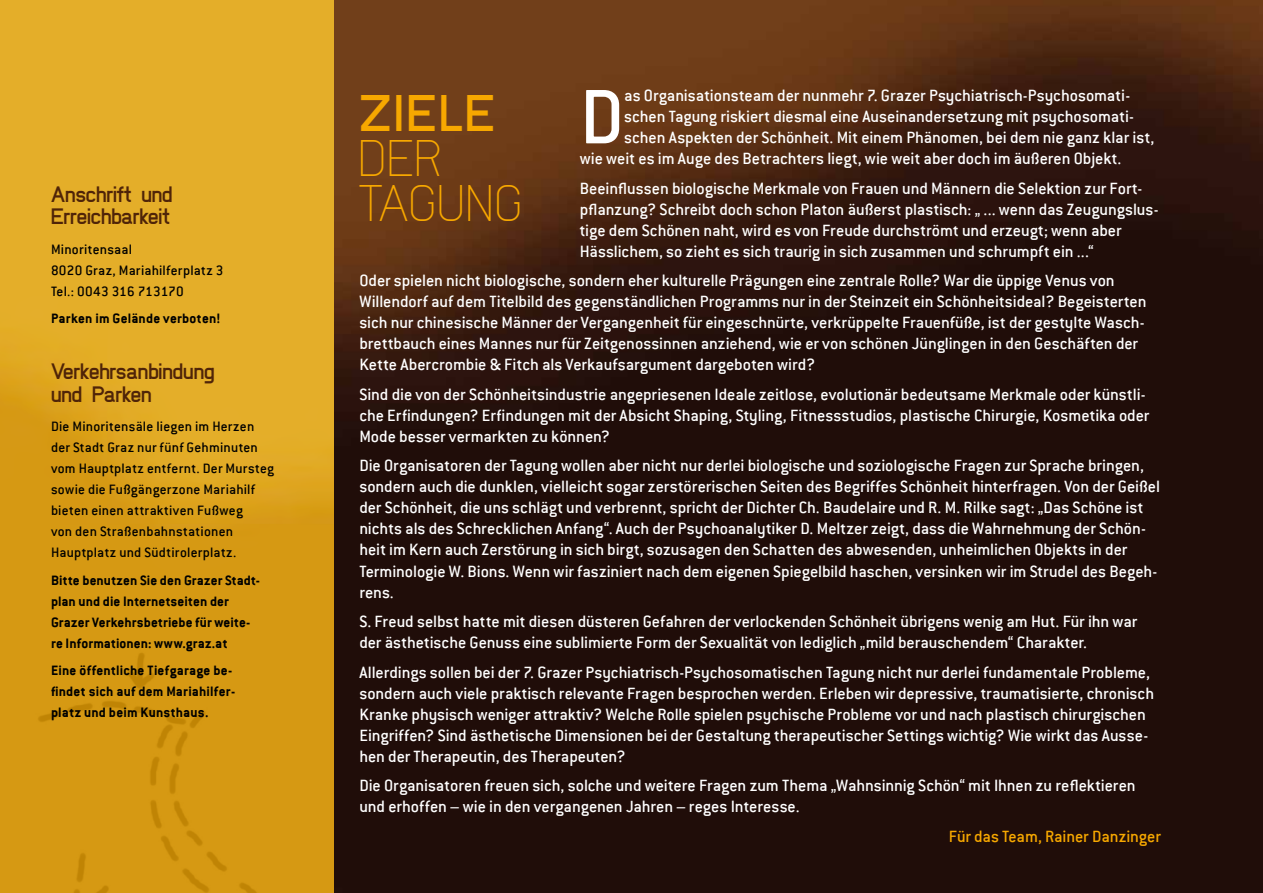
<style>
.page{position:relative;width:1263px;height:893px;background:#fff}
.page>*{position:absolute;margin:0;border:0;box-sizing:border-box;transform-origin:0 0}
.t1{font:500 84.6px "Conduit ITC";color:#fff}
.t2{font:45px/45px "New Media";color:#f7a800}
.t3{font:700 45px "New Media";letter-spacing:.075em;color:#f7a800}
.t4{font:700 19.5px/22.5px "New Media";color:#4f2408}
.t5{font:500 18px/21px "Conduit ITC";letter-spacing:-.005em;color:#fff}
.t6{font:500 18px "Conduit ITC";letter-spacing:-.005em;color:#f7a800}
.t7{font:500 15px/21px "Conduit ITC";letter-spacing:.015em;color:#000}
.t8{font:700 15px/21px "Conduit ITC";letter-spacing:.01em;color:#000}
</style>
<div class="page">
<div style="left:0;top:0;width:427px;height:893px;background:linear-gradient(to bottom,#e7b32f,#d1930d)"></div>
<img style="left:335px;top:0;width:928px;height:893px">
<p class="t4" style="left:51px;top:182px;width:123px">Anschrift und<br>Erreichbarkeit</p>
<p class="t7" style="left:51px;top:238px;width:174px">Minoritensaal<br>8020 Graz, Mariahilferplatz 3<br>Tel.: 0043 316 713170</p>
<p class="t8" style="left:51px;top:307px;width:171px">Parken im Gelände verboten!</p>
<p class="t4" style="left:51px;top:359px;width:165px">Verkehrsanbindung und Parken</p>
<p class="t7" style="left:51px;top:416px;width:225px">Die Minoritensäle liegen im Herzen der Stadt Graz nur fünf Gehminuten vom Hauptplatz entfernt. Der Mursteg sowie die Fußgängerzone Mariahilf bieten einen attraktiven Fußweg<br>von den Straßenbahnstationen Hauptplatz und Südtirolerplatz.</p>
<p class="t8" style="left:51px;top:569px;width:210px">Bitte benutzen Sie den Grazer Stadt&shy;plan und die Internetseiten der Grazer Verkehrsbetriebe für weite&shy;re Informationen: www.graz.at</p>
<p class="t8" style="left:51px;top:659px;width:186px">Eine öffentliche Tiefgarage be&shy;findet sich auf dem Mariahilfer&shy;platz und beim Kunsthaus.</p>
<h1 class="t1" style="left:580px;top:69px;width:46px">D</h1>
<p class="t5" style="left:624px;top:85px;width:507px">as Organisationsteam der nunmehr 7. Grazer Psychiatrisch-Psychosomati-</p>
<h2 class="t3" style="left:359px;top:82px;width:137px">ZIELE</h2>
<h2 class="t2" style="left:359px;top:136px;width:163px">DER<br>TAGUN G</h2>
<p class="t5" style="left:624px;top:106px;width:511px">schen Tagung riskiert diesmal eine Auseinandersetzung mit psychosomati-</p>
<p class="t5" style="left:624px;top:127px;width:532px">schen Aspekten der Schönheit. Mit einem Phänomen, bei dem nie ganz klar ist,</p>
<p class="t5" style="left:580px;top:148px;width:543px">wie weit es im Auge des Betrachters liegt, wie weit aber doch im äußeren Objekt.</p>
<p class="t5" style="left:580px;top:178px;width:580px">Beeinflussen biologische Merkmale von Frauen und Männern die Selektion zur Fort&shy;pflanzung? Schreibt doch schon Platon äußerst plastisch: „ ... wenn das Zeugungslus&shy;tige dem Schönen naht, wird es von Freude durchströmt und erzeugt; wenn aber Hässlichem, so zieht es sich traurig in sich zusammen und schrumpft ein ...“</p>
<p class="t5" style="left:359px;top:270px;width:789px">Oder spielen nicht biologische, sondern eher kulturelle Prägungen eine zentrale Rolle? War die üppige Venus von Willendorf auf dem Titelbild des gegenständlichen Programms nur in der Steinzeit ein Schönheitsideal? Begeisterten sich nur chinesische Männer der Vergangenheit für eingeschnürte, verkrüppelte Frauenfüße, ist der gestylte Wasch&shy;brettbauch eines Mannes nur für Zeitgenossinnen anziehend, wie er von schönen Jünglingen in den Geschäften der Kette Abercrombie &amp; Fitch als Verkaufsargument dargeboten wird?</p>
<p class="t5" style="left:359px;top:384px;width:792px">Sind die von der Schönheitsindustrie angepriesenen Ideale zeitlose, evolutionär bedeutsame Merkmale oder künstli&shy;che Erfindungen? Erfindungen mit der Absicht Shaping, Styling, Fitnessstudios, plastische Chirurgie, Kosmetika oder<br>Mode besser vermarkten zu können?</p>
<p class="t5" style="left:359px;top:455px;width:802px">Die Organisatoren der Tagung wollen aber nicht nur derlei biologische und soziologische Fragen zur Sprache bringen, sondern auch die dunklen, vielleicht sogar zerstörerischen Seiten des Begriffes Schönheit hinterfragen. Von der Geißel der Schönheit, die uns schlägt und verbrennt, spricht der Dichter Ch. Baudelaire und R. M. Rilke sagt: „Das Schöne ist nichts als des Schrecklichen Anfang“. Auch der Psychoanalytiker D. Meltzer zeigt, dass die Wahrnehmung der Schön&shy;heit im Kern auch Zerstörung in sich birgt, sozusagen den Schatten des abwesenden, unheimlichen Objekts in der Terminologie W. Bions. Wenn wir fasziniert nach dem eigenen Spiegelbild haschen, versinken wir im Strudel des Begeh&shy;rens.</p>
<p class="t5" style="left:359px;top:611px;width:779px">S. Freud selbst hatte mit diesen düsteren Gefahren der verlockenden Schönheit übrigens wenig am Hut. Für ihn war der ästhetische Genuss eine sublimierte Form der Sexualität von lediglich „mild berauschendem“ Charakter.</p>
<p class="t5" style="left:359px;top:661px;width:796px">Allerdings sollen bei der 7. Grazer Psychiatrisch-Psychosomatischen Tagung nicht nur derlei fundamentale Probleme, sondern auch viele praktisch relevante Fragen besprochen werden. Erleben wir depressive, traumatisierte, chronisch Kranke physisch weniger attraktiv? Welche Rolle spielen psychische Probleme vor und nach plastisch chirurgischen Eingriffen? Sind ästhetische Dimensionen bei der Gestaltung therapeutischer Settings wichtig? Wie wirkt das Ausse&shy;hen der Therapeutin, des Therapeuten?</p>
<p class="t5" style="left:359px;top:775px;width:778px">Die Organisatoren freuen sich, solche und weitere Fragen zum Thema „Wahnsinnig Schön“ mit Ihnen zu reflektieren und erhoffen – wie in den vergangenen Jahren – reges Interesse.</p>
<p class="t6" style="left:949px;top:826px;width:213px">Für das Team, Rainer Danzinger</p>
</div>
